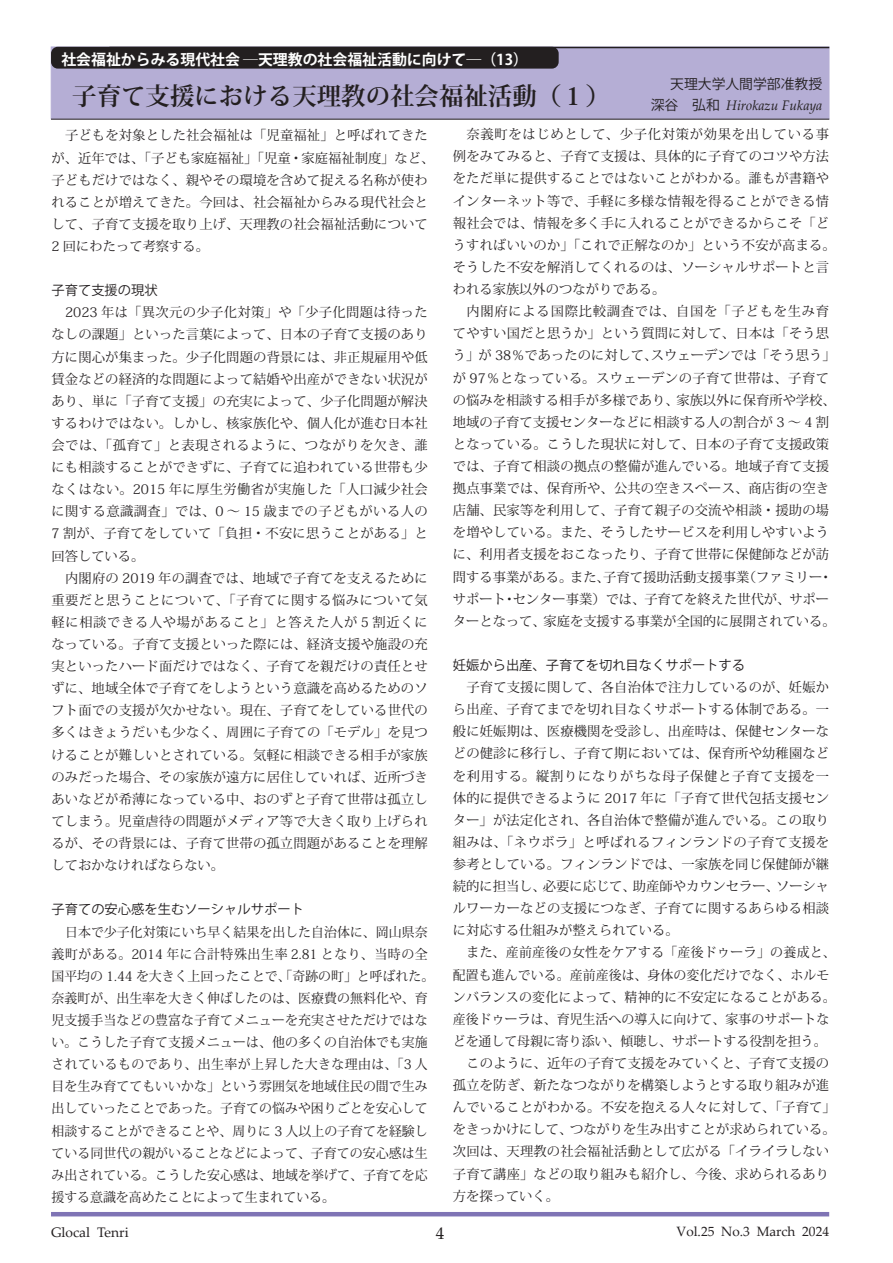
<style>
.page{position:relative;width:893px;height:1263px;background:#fff}
.page>*{position:absolute;margin:0;border:0;box-sizing:border-box;transform-origin:0 0}
.t1{font:700 24.45px "Koz Min Pr 6 N";color:#231f20}
.t2{font:16.95px "Palatino Linotype";color:#231f20}
.t3{font:700 14.85px "Koz Go Pr 6 N";color:#fff}
.t4{font:italic 13.8px "Palatino Linotype";color:#231f20}
.t5{font:13.8px "Palatino Linotype";color:#231f20}
.t6{font:13.8px "Koz Go Pr 6 N";color:#231f20}
.t7{font:13.5px "Palatino Linotype";color:#231f20}
.t8{font:13.35px/22px "Koz Min Pr 6 N";letter-spacing:.01em;color:#231f20}
.t9{font:13.35px "Koz Go Pr 6 N";color:#231f20}
.s1{font-family:"Koz Go Pr 6 N";font-style:normal}
</style>
<div class="page">
<hr style="left:51px;top:1212px;width:778px;height:4px;background:#7f74b5">
<div style="left:51px;top:47px;width:778px;height:72px;background:#b5aed5;border:1px solid #b5aed5"></div>
<hr style="left:51px;top:119px;width:778px;height:1px;background:#231f20">
<div style="left:51px;top:47px;width:508px;height:22px;background:#231f20;border-radius:7px"></div>
<hr style="left:109px;top:47px;width:720px;height:1px;background:#231f20">
<p class="t3" style="left:61px;top:51px;width:468px">社会福祉からみる現代社会 ─天理教の社会福祉活動に向けて―（13）</p>
<h1 class="t1" style="left:72px;top:82px;width:539px">子育て支援における天理教の社会福祉活動（１）</h1>
<p class="t6" style="left:670px;top:76px;width:154px">天理大学人間学部准教授</p>
<p class="t4" style="left:651px;top:96px;width:173px"><span class="s1">深谷　弘和</span> Hirokazu Fukaya</p>
<p class="t8" style="left:453px;top:124px;width:384px;text-indent:14px">奈義町をはじめとして、少子化対策が効果を出している事例をみてみると、子育て支援は、具体的に子育てのコツや方法をただ単に提供することではないことがわかる。誰もが書籍やインターネット等で、手軽に多様な情報を得ることができる情報社会では、情報を多く手に入れることができるからこそ「どうすればいいのか」「これで正解なのか」という不安が高まる。そうした不安を解消してくれるのは、ソーシャルサポートと言われる家族以外のつながりである。</p>
<p class="t8" style="left:453px;top:301px;width:384px;text-align:center">内閣府による国際比較調査では、自国を「子どもを生み育<br>てやすい国だと思うか」という質問に対して、日本は「そう思う」が 38％であったのに対して、スウェーデンでは「そう思う」が 97％となっている。スウェーデンの子育て世帯は、子育ての悩みを相談する相手が多様であり、家族以外に保育所や学校、地域の子育て支援センターなどに相談する人の割合が 3 ～ 4 割となっている。こうした現状に対して、日本の子育て支援政策では、子育て相談の拠点の整備が進んでいる。地域子育て支援拠点事業では、保育所や、公共の空きスペース、商店街の空き店舗、民家等を利用して、子育て親子の交流や相談・援助の場を増やしている。また、そうしたサービスを利用しやすいように、利用者支援をおこなったり、子育て世帯に保健師などが訪問する事業がある。また、子育て援助活動支援事業（ファミリー・サポート・センター事業）では、子育てを終えた世代が、サポーターとなって、家庭を支援する事業が全国的に展開されている。</p>
<p class="t9" style="left:453px;top:657px;width:294px">妊娠から出産、子育てを切れ目なくサポートする</p>
<p class="t8" style="left:453px;top:676px;width:378px;text-align:justify;text-indent:14px">子育て支援に関して、各自治体で注力しているのが、妊娠から出産、子育てまでを切れ目なくサポートする体制である。一般に妊娠期は、医療機関を受診し、出産時は、保健センターなどの健診に移行し、子育て期においては、保育所や幼稚園などを利用する。縦割りになりがちな母子保健と子育て支援を一体的に提供できるように 2017 年に「子育て世代包括支援センター」が法定化され、各自治体で整備が進んでいる。この取り組みは、「ネウボラ」と呼ばれるフィンランドの子育て支援を参考としている。フィンランドでは、一家族を同じ保健師が継続的に担当し、必要に応じて、助産師やカウンセラー、ソーシャルワーカーなどの支援につなぎ、子育てに関するあらゆる相談に対応する仕組みが整えられている。</p>
<p class="t8" style="left:466px;top:942px;width:371px">また、産前産後の女性をケアする「産後ドゥーラ」の養成と、</p>
<p class="t8" style="left:453px;top:964px;width:378px">配置も進んでいる。産前産後は、身体の変化だけでなく、ホルモ</p>
<p class="t8" style="left:453px;top:986px;width:384px">ンバランスの変化によって、精神的に不安定になることがある。</p>
<p class="t8" style="left:453px;top:1008px;width:378px">産後ドゥーラは、育児生活への導入に向けて、家事のサポートな</p>
<p class="t8" style="left:453px;top:1030px;width:375px">どを通して母親に寄り添い、傾聴し、サポートする役割を担う。</p>
<p class="t8" style="left:466px;top:1052px;width:364px">このように、近年の子育て支援をみていくと、子育て支援の</p>
<p class="t8" style="left:453px;top:1074px;width:378px">孤立を防ぎ、新たなつながりを構築しようとする取り組みが進</p>
<p class="t8" style="left:453px;top:1096px;width:385px">んでいることがわかる。不安を抱える人々に対して、「子育て」</p>
<p class="t8" style="left:453px;top:1119px;width:384px">をきっかけにして、つながりを生み出すことが求められている。</p>
<p class="t8" style="left:453px;top:1141px;width:378px">次回は、天理教の社会福祉活動として広がる「イライラしない</p>
<p class="t8" style="left:453px;top:1163px;width:378px">子育て講座」などの取り組みも紹介し、今後、求められるあり</p>
<p class="t8" style="left:453px;top:1185px;width:108px">方を探っていく。</p>
<p class="t8" style="left:51px;top:125px;width:384px;text-indent:14px">子どもを対象とした社会福祉は「児童福祉」と呼ばれてきたが、近年では、「子ども家庭福祉」「児童・家庭福祉制度」など、子どもだけではなく、親やその環境を含めて捉える名称が使われることが増えてきた。今回は、社会福祉からみる現代社会として、子育て支援を取り上げ、天理教の社会福祉活動について<br>2 回にわたって考察する。</p>
<p class="t9" style="left:51px;top:283px;width:108px">子育て支援の現状</p>
<p class="t8" style="left:51px;top:302px;width:378px;text-align:justify;text-indent:14px">2023 年は「異次元の少子化対策」や「少子化問題は待ったなしの課題」といった言葉によって、日本の子育て支援のあり方に関心が集まった。少子化問題の背景には、非正規雇用や低賃金などの経済的な問題によって結婚や出産ができない状況があり、単に「子育て支援」の充実によって、少子化問題が解決するわけではない。しかし、核家族化や、個人化が進む日本社会では、「孤育て」と表現されるように、つながりを欠き、誰にも相談することができずに、子育てに追われている世帯も少なくはない。2015 年に厚生労働省が実施した「人口減少社会に関する意識調査」では、0 ～ 15 歳までの子どもがいる人の7 割が、子育てをしていて「負担・不安に思うことがある」と回答している。</p>
<p class="t8" style="left:51px;top:567px;width:378px;text-align:justify;text-indent:14px">内閣府の 2019 年の調査では、地域で子育てを支えるために重要だと思うことについて、「子育てに関する悩みについて気軽に相談できる人や場があること」と答えた人が 5 割近くになっている。子育て支援といった際には、経済支援や施設の充実といったハード面だけではなく、子育てを親だけの責任とせずに、地域全体で子育てをしようという意識を高めるためのソフト面での支援が欠かせない。現在、子育てをしている世代の多くはきょうだいも少なく、周囲に子育ての「モデル」を見つけることが難しいとされている。気軽に相談できる相手が家族のみだった場合、その家族が遠方に居住していれば、近所づきあいなどが希薄になっている中、おのずと子育て世帯は孤立してしまう。児童虐待の問題がメディア等で大きく取り上げられるが、その背景には、子育て世帯の孤立問題があることを理解しておかなければならない。</p>
<p class="t9" style="left:51px;top:902px;width:254px">子育ての安心感を生むソーシャルサポート</p>
<p class="t8" style="left:51px;top:921px;width:384px;text-indent:14px">日本で少子化対策にいち早く結果を出した自治体に、岡山県奈義町がある。2014 年に合計特殊出生率 2.81 となり、当時の全国平均の 1.44 を大きく上回ったことで、「奇跡の町」と呼ばれた。奈義町が、出生率を大きく伸ばしたのは、医療費の無料化や、育児支援手当などの豊富な子育てメニューを充実させただけではない。こうした子育て支援メニューは、他の多くの自治体でも実施されているものであり、出生率が上昇した大きな理由は、「3 人目を生み育ててもいいかな」という雰囲気を地域住民の間で生み出していったことであった。子育ての悩みや困りごとを安心して相談することができることや、周りに 3 人以上の子育てを経験している同世代の親がいることなどによって、子育ての安心感は生み出されている。こうした安心感は、地域を挙げて、子育てを応援する意識を高めたことによって生まれている。</p>
<p class="t5" style="left:51px;top:1222px;width:79px">Glocal Tenri</p>
<p class="t2" style="left:436px;top:1221px;width:10px">4</p>
<p class="t7" style="left:677px;top:1222px;width:154px">Vol.25 No.3 March 2024</p>
</div>
